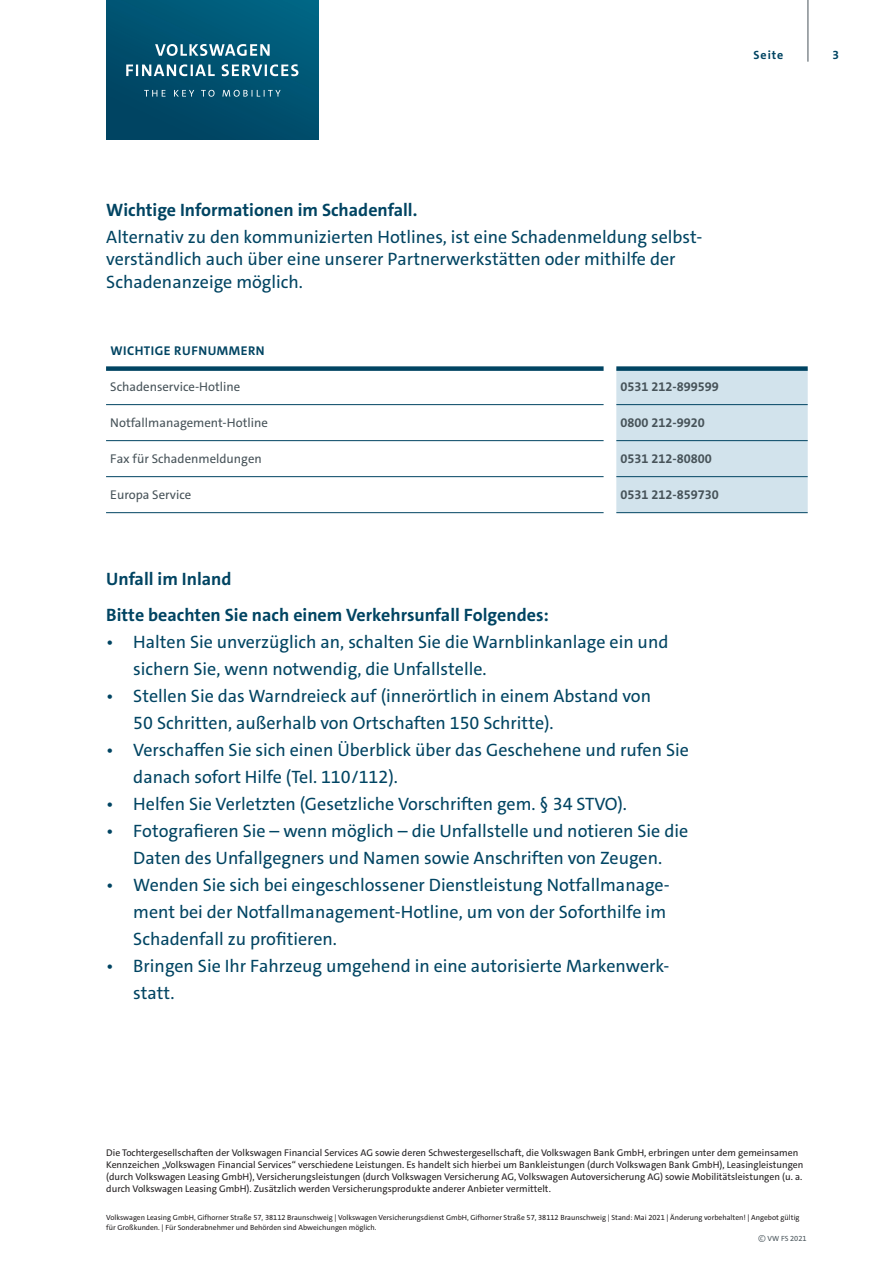
<style>
.page{position:relative;width:893px;height:1263px;background:#fff}
.page>*{position:absolute;margin:0;border:0;box-sizing:border-box;transform-origin:0 0}
.t1{font:18px/27px "VWAG The Sans";color:#004462}
.t2{font:700 18px/36px "VWAG The Sans";color:#004462}
.t3{font:12.75px "VWAG The Sans";color:#475359}
.t4{font:700 12.75px "VWAG The Sans";color:#475359}
.t5{font:700 12.75px "VWAG The Sans";letter-spacing:.04em;color:#004462}
.t6{font:700 12px "VWAG The Sans";letter-spacing:.08em;color:#004462}
.t7{font:9.75px/12px "VWAG The Sans";color:#231f20}
.t8{font:7.5px "VWAG The Sans";color:#231f20}
.t9{font:7.5px "VWAG The Sans";color:#475359}
.s1{font-weight:300;font-size:10.5px}
</style>
<div class="page">
<div style="left:106px;top:0;width:213px;height:139px;background:linear-gradient(to right,#004968,#005a79)"></div>
<svg style="left:126px;top:44px;width:172px;height:53px;background:#2c6f88"></svg>
<hr style="left:807px;top:0;width:1px;height:62px;background:#475359">
<div style="left:616px;top:371px;width:192px;height:141px;background:#d2e3ec"></div>
<div style="left:106px;top:366px;width:498px;height:5px;background:#004462"></div>
<div style="left:616px;top:366px;width:192px;height:5px;background:#004462"></div>
<hr style="left:106px;top:404px;width:498px;height:1px;background:#004462">
<hr style="left:106px;top:440px;width:498px;height:1px;background:#004462">
<hr style="left:106px;top:476px;width:498px;height:1px;background:#004462">
<hr style="left:106px;top:512px;width:498px;height:1px;background:#004462">
<hr style="left:616px;top:404px;width:192px;height:1px;background:#004462">
<hr style="left:616px;top:440px;width:192px;height:1px;background:#004462">
<hr style="left:616px;top:476px;width:192px;height:1px;background:#004462">
<hr style="left:616px;top:512px;width:192px;height:1px;background:#004462">
<p class="t6" style="left:754px;top:47px;width:31px">Seite</p>
<p class="t6" style="left:832px;top:47px;width:8px">3</p>
<p class="t2" style="left:106px;top:192px;width:313px">Wichtige Informationen im Schadenfall.</p>
<p class="t1" style="left:106px;top:225px;width:598px;line-height:22.5px">Alternativ zu den kommunizierten Hotlines, ist eine Schadenmeldung selbst&shy;verständlich auch über eine unserer Partnerwerkstätten oder mithilfe der<br>Schadenanzeige möglich.</p>
<p class="t5" style="left:110px;top:342px;width:156px">WICHTIGE RUFNUMMERN</p>
<p class="t3" style="left:110px;top:378px;width:131px">Schadenservice-Hotline</p>
<p class="t4" style="left:621px;top:378px;width:100px">0531 212-899599</p>
<p class="t3" style="left:110px;top:414px;width:159px">Notfallmanagement-Hotline</p>
<p class="t4" style="left:621px;top:414px;width:86px">0800 212-9920</p>
<p class="t3" style="left:110px;top:450px;width:153px">Fax für Schadenmeldungen</p>
<p class="t4" style="left:621px;top:450px;width:93px">0531 212-80800</p>
<p class="t3" style="left:110px;top:486px;width:82px">Europa Service</p>
<p class="t4" style="left:621px;top:486px;width:100px">0531 212-859730</p>
<p class="t2" style="left:106px;top:561px;width:444px">Unfall im Inland<br>Bitte beachten Sie nach einem Verkehrsunfall Folgendes:</p>
<p class="t1" style="left:133px;top:628px;width:537px;text-indent:-27px">• Halten Sie unverzüglich an, schalten Sie die Warnblinkanlage ein und sichern Sie, wenn notwendig, die Unfallstelle.</p>
<p class="t1" style="left:133px;top:682px;width:519px;text-indent:-27px">• Stellen Sie das Warndreieck auf (innerörtlich in einem Abstand von<br>50 Schritten, außerhalb von Ortschaften 150 Schritte).</p>
<p class="t1" style="left:133px;top:736px;width:557px;text-indent:-27px">• Verschaffen Sie sich einen Überblick über das Geschehene und rufen Sie danach sofort Hilfe (Tel. 110/112).</p>
<p class="t1" style="left:106px;top:790px;width:522px">• Helfen Sie Verletzten (Gesetzliche Vorschriften gem. § 34 STVO).</p>
<p class="t1" style="left:106px;top:817px;width:583px;text-align:center">• Fotografieren Sie – wenn möglich – die Unfallstelle und notieren Sie die<br>Daten des Unfallgegners und Namen sowie Anschriften von Zeugen.</p>
<p class="t1" style="left:133px;top:871px;width:538px;text-indent:-27px">• Wenden Sie sich bei eingeschlossener Dienstleistung Notfallmanage&shy;ment bei der Notfallmanagement-Hotline, um von der Soforthilfe im<br>Schadenfall zu profitieren.</p>
<p class="t1" style="left:133px;top:952px;width:537px;text-indent:-27px">• Bringen Sie Ihr Fahrzeug umgehend in eine autorisierte Markenwerk&shy;statt.</p>
<p class="t7" style="left:106px;top:1147px;width:699px">Die Tochtergesellschaften der Volkswagen Financial Services AG sowie deren Schwestergesellschaft, die Volkswagen Bank GmbH, erbringen unter dem gemeinsamen Kennzeichen „Volkswagen Financial Services“ verschiedene Leistungen. Es handelt sich hierbei um Bankleistungen (durch Volkswagen Bank GmbH), Leasingleistungen (durch Volkswagen Leasing GmbH), Versicherungsleistungen (durch Volkswagen Versicherung AG, Volkswagen Autoversicherung AG) sowie Mobilitätsleistungen (u. a. durch Volkswagen Leasing GmbH). Zusätzlich werden Versicherungsprodukte anderer Anbieter vermittelt.</p>
<p class="t8" style="left:106px;top:1212px;width:695px">Volkswagen Leasing GmbH, Gifhorner Straße 57, 38112 Braunschweig | Volkswagen Versicherungsdienst GmbH, Gifhorner Straße 57, 38112 Braunschweig | Stand: Mai 2021 | Änderung vorbehalten! | Angebot gültig</p>
<p class="t8" style="left:106px;top:1223px;width:272px">für Großkunden. | Für Sonderabnehmer und Behörden sind Abweichungen möglich.</p>
<p class="t9" style="left:758px;top:1234px;width:50px"><span class="s1">©</span> VW FS 2021</p>
</div>
